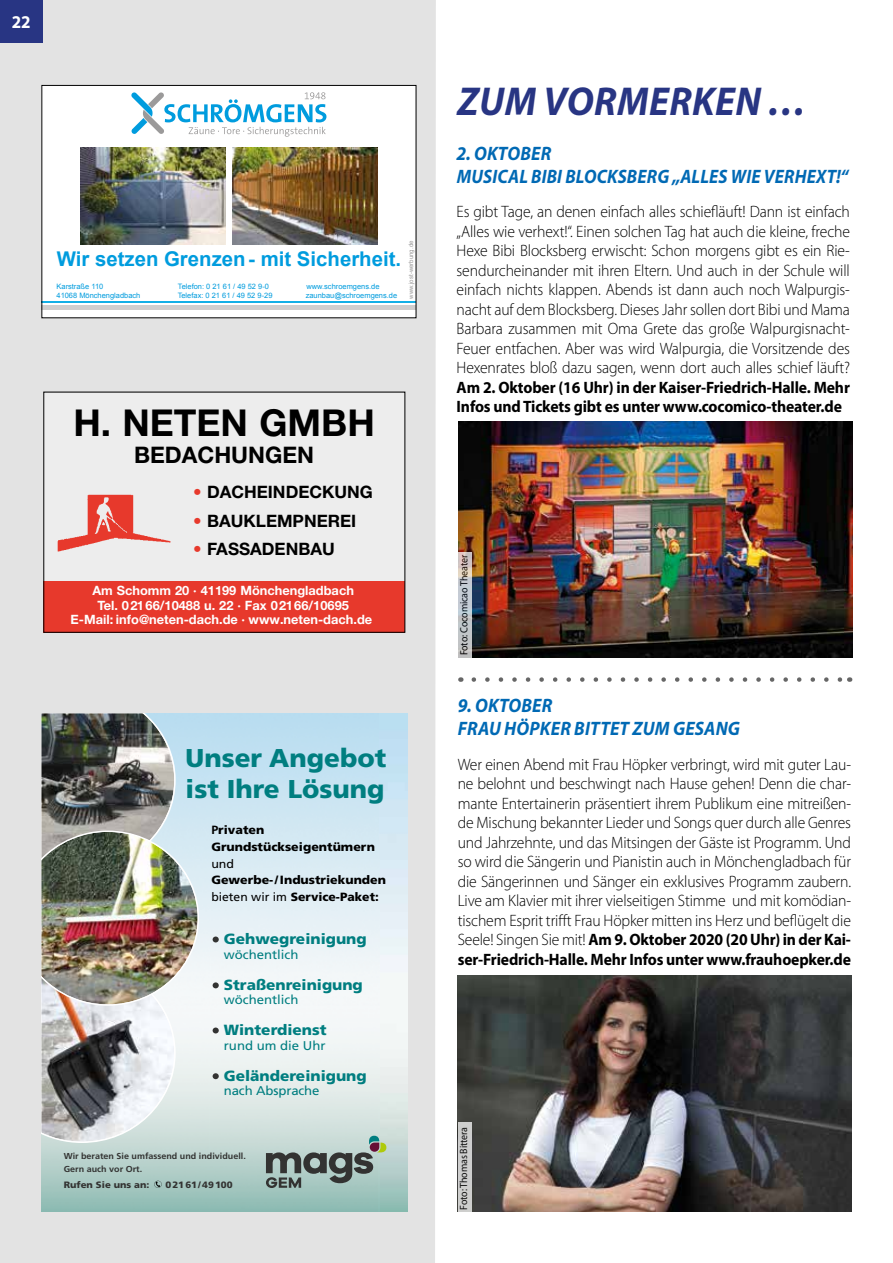
<style>
.page{position:relative;width:893px;height:1263px;background:#fff}
.page>*{position:absolute;margin:0;border:0;box-sizing:border-box;transform-origin:0 0}
.t1{font:italic 700 40.5px "Myriad Pro";letter-spacing:.01em;color:#283583;scale:.95 1}
.t2{font:700 37.05px "Helvetica Neue";color:#000}
.t3{font:900 25.8px/31.8px "Frutiger LT Std";color:#007e80}
.t4{font:700 22.8px "Helvetica Neue";color:#000}
.t5{font:700 20.25px "Arial";color:#009cde}
.t6{font:italic 700 19.5px/22.5px "Myriad Pro";letter-spacing:.01em;color:#0069b4;scale:.93 1}
.t7{font:700 18px "Myriad Pro";color:#fff;scale:.95 1}
.t8{font:700 17.1px "Helvetica Neue";color:#000}
.t9{font:300 16.5px/19.5px "Myriad Pro";letter-spacing:-.01em;color:#000;text-align:justify;scale:.95 1}
.t10{font:700 16.5px/19.5px "Myriad Pro";letter-spacing:-.01em;color:#000;scale:.95 1}
.t11{font:900 14.7px "Frutiger LT Std";color:#007e80;scale:1.04 1}
.t12{font:700 12.9px/14.2px "Helvetica Neue";color:#fff;text-align:center}
.t13{font:12.6px "Frutiger LT Std";color:#007e80;scale:1.04 1}
.t14{font:900 11.85px/16.8px "Frutiger LT Std";color:#000;scale:1.04 1}
.t15{font:11.85px "Frutiger LT Std";color:#000;scale:1.04 1}
.t16{font:10.5px "Myriad Pro";letter-spacing:-.01em;color:#000;scale:.95 1}
.t17{font:900 9.15px "Frutiger LT Std";color:#333332;scale:1.04 1}
.t18{font:700 8.7px/12.5px "Frutiger LT Std";color:#333332;scale:1.04 1}
.t19{font:7.5px "Arial";color:#009cde}
.t20{font:6.15px "Arial";color:#9b9a9a}
.s1{color:#e7392c}
.s2{font-weight:700}
.s3{font-weight:400}
</style>
<div class="page">
<div style="left:0;top:0;width:436px;height:1263px;background:#e3e3e3"></div>
<div style="left:42px;top:85px;width:374px;height:233px;background:#fff"></div>
<hr style="left:42px;top:301px;width:374px;height:2px;background:#13afe6">
<div style="left:42px;top:305px;width:374px;height:5px;background:#cfcece"></div>
<img style="left:81px;top:148px;width:145px;height:96px">
<img style="left:232px;top:148px;width:145px;height:96px">
<svg style="left:131px;top:92px;width:195px;height:45px"></svg>
<div style="left:41px;top:85px;width:375px;height:233px;border:1px solid #000"></div>
<img style="left:41px;top:713px;width:366px;height:499px">
<img style="left:41px;top:713px;width:158px;height:430px">
<svg style="left:266px;top:1136px;width:120px;height:52px;background:#8fa09b"></svg>
<svg style="left:154px;top:1181px;width:8px;height:7px"></svg>
<svg style="left:213px;top:936px;width:6px;height:6px"></svg>
<svg style="left:213px;top:982px;width:6px;height:6px"></svg>
<svg style="left:213px;top:1027px;width:6px;height:6px"></svg>
<svg style="left:213px;top:1073px;width:6px;height:6px"></svg>
<svg style="left:45px;top:394px;width:358px;height:237px;background:#ebc2bf"></svg>
<div style="left:43px;top:392px;width:362px;height:241px;border:1px solid #000"></div>
<div style="left:0;top:0;width:43px;height:43px;background:#283583"></div>
<svg style="left:474px;top:677px;width:368px;height:5px"></svg>
<svg style="left:458px;top:677px;width:3px;height:5px"></svg>
<img style="left:458px;top:421px;width:394px;height:236px">
<svg style="left:458px;top:552px;width:14px;height:105px"></svg>
<img style="left:458px;top:975px;width:393px;height:237px">
<div style="left:458px;top:1123px;width:13px;height:89px;background:#cecece"></div>
<p class="t7" style="left:12px;top:10px;width:21px">22</p>
<p class="t5" style="left:57px;top:245px;width:346px">Wir setzen Grenzen - mit Sicherheit.</p>
<p class="t19" style="left:57px;top:281px;width:48px">Karstraße 110</p>
<p class="t19" style="left:178px;top:281px;width:93px">Telefon: 0 21 61 / 49 52 9-0</p>
<p class="t19" style="left:306px;top:281px;width:75px">www.schroemgens.de</p>
<p class="t19" style="left:57px;top:290px;width:85px">41068 Mönchengladbach</p>
<p class="t19" style="left:178px;top:290px;width:96px">Telefax: 0 21 61 / 49 52 9-29</p>
<p class="t19" style="left:306px;top:290px;width:93px">zaunbau@schroemgens.de</p>
<p class="t20" style="left:407px;top:298px;width:59px;rotate:-90deg">www.jost-werbung.de</p>
<h2 class="t2" style="left:73px;top:399px;width:303px">H. NETEN GMBH</h2>
<h3 class="t4" style="left:134px;top:440px;width:182px">BEDACHUNGEN</h3>
<p class="t8" style="left:193px;top:482px;width:181px"><span class="s1">•</span> DACHEINDECKUNG</p>
<p class="t8" style="left:193px;top:510px;width:165px"><span class="s1">•</span> BAUKLEMPNEREI</p>
<p class="t8" style="left:193px;top:539px;width:143px"><span class="s1">•</span> FASSADENBAU</p>
<p class="t12" style="left:70px;top:583px;width:303px">Am Schomm 20 · 41199 Mönchengladbach<br>Tel. 02166/10488 u. 22 · Fax 02166/10695<br>E-Mail: info@neten-dach.de · www.neten-dach.de</p>
<h3 class="t3" style="left:186px;top:742px;width:202px">Unser Angebot ist Ihre Lösung</h3>
<p class="t14" style="left:211px;top:821px;width:159px"><span class="s2">P</span>rivaten<br>Grundstückseigentümern</p>
<p class="t15" style="left:211px;top:856px;width:23px">und</p>
<p class="t14" style="left:211px;top:872px;width:170px">Gewerbe- / Industriekunden <span class="s3">bieten wir im</span> Service-Paket:</p>
<p class="t11" style="left:224px;top:930px;width:139px">Gehwegreinigung</p>
<p class="t13" style="left:224px;top:947px;width:73px">wöchentlich</p>
<p class="t11" style="left:224px;top:976px;width:135px">Straßenreinigung</p>
<p class="t13" style="left:224px;top:992px;width:73px">wöchentlich</p>
<p class="t11" style="left:224px;top:1021px;width:100px">Winterdienst</p>
<p class="t13" style="left:224px;top:1038px;width:99px">rund um die Uhr</p>
<p class="t11" style="left:224px;top:1067px;width:139px">Geländereinigung</p>
<p class="t13" style="left:224px;top:1083px;width:94px">nach Absprache</p>
<p class="t18" style="left:64px;top:1150px;width:177px">Wir beraten Sie umfassend und individuell.<br>Gern auch vor Ort.</p>
<p class="t17" style="left:64px;top:1179px;width:84px">Rufen Sie uns an:</p>
<p class="t17" style="left:165px;top:1179px;width:66px">0 21 61 / 49 100</p>
<h1 class="t1" style="left:457px;top:75px;width:369px">ZUM VORMERKEN …</h1>
<p class="t6" style="left:457px;top:142px;width:423px">2. OKTOBER<br>MUSICAL BIBI BLOCKSBERG „ALLES WIE VERHEXT!“</p>
<p class="t9" style="left:457px;top:202px;width:416px">Es gibt Tage, an denen einfach alles schiefläuft! Dann ist einfach „Alles wie verhext!“. Einen solchen Tag hat auch die kleine, freche Hexe Bibi Blocksberg erwischt: Schon morgens gibt es ein Rie&shy;sendurcheinander mit ihren Eltern. Und auch in der Schule will einfach nichts klappen. Abends ist dann auch noch Walpurgis&shy;nacht auf dem Blocksberg. Dieses Jahr sollen dort Bibi und Mama Barbara zusammen mit Oma Grete das große Walpurgisnacht-Feuer entfachen. Aber was wird Walpurgia, die Vorsitzende des Hexenrates bloß dazu sagen, wenn dort auch alles schief läuft?</p>
<p class="t10" style="left:457px;top:377px;width:415px">Am 2. Oktober (16 Uhr) in der Kaiser-Friedrich-Halle. Mehr<br>Infos und Tickets gibt es unter www.cocomico-theater.de</p>
<p class="t16" style="left:457px;top:655px;width:107px;rotate:-90deg">Foto: Cocomicao Theater</p>
<p class="t6" style="left:458px;top:694px;width:305px">9. OKTOBER<br>FRAU HÖPKER BITTET ZUM GESANG</p>
<p class="t9" style="left:458px;top:754px;width:416px">Wer einen Abend mit Frau Höpker verbringt, wird mit guter Lau&shy;ne belohnt und beschwingt nach Hause gehen! Denn die char&shy;mante Entertainerin präsentiert ihrem Publikum eine mitreißen&shy;de Mischung bekannter Lieder und Songs quer durch alle Genres und Jahrzehnte, und das Mitsingen der Gäste ist Programm. Und so wird die Sängerin und Pianistin auch in Mönchengladbach für die Sängerinnen und Sänger ein exklusives Programm zaubern.<br>Live am Klavier mit ihrer vielseitigen Stimme und mit komödian&shy;tischem Esprit trifft Frau Höpker mitten ins Herz und beflügelt die Seele! Singen Sie mit! <span class="s2">Am 9. Oktober 2020 (20 Uhr) in der Kai&shy;ser-Friedrich-Halle. Mehr Infos unter www.frauhoepker.de</span></p>
<p class="t16" style="left:457px;top:1210px;width:89px;rotate:-90deg">Foto: Thomas Bittera</p>
</div>
